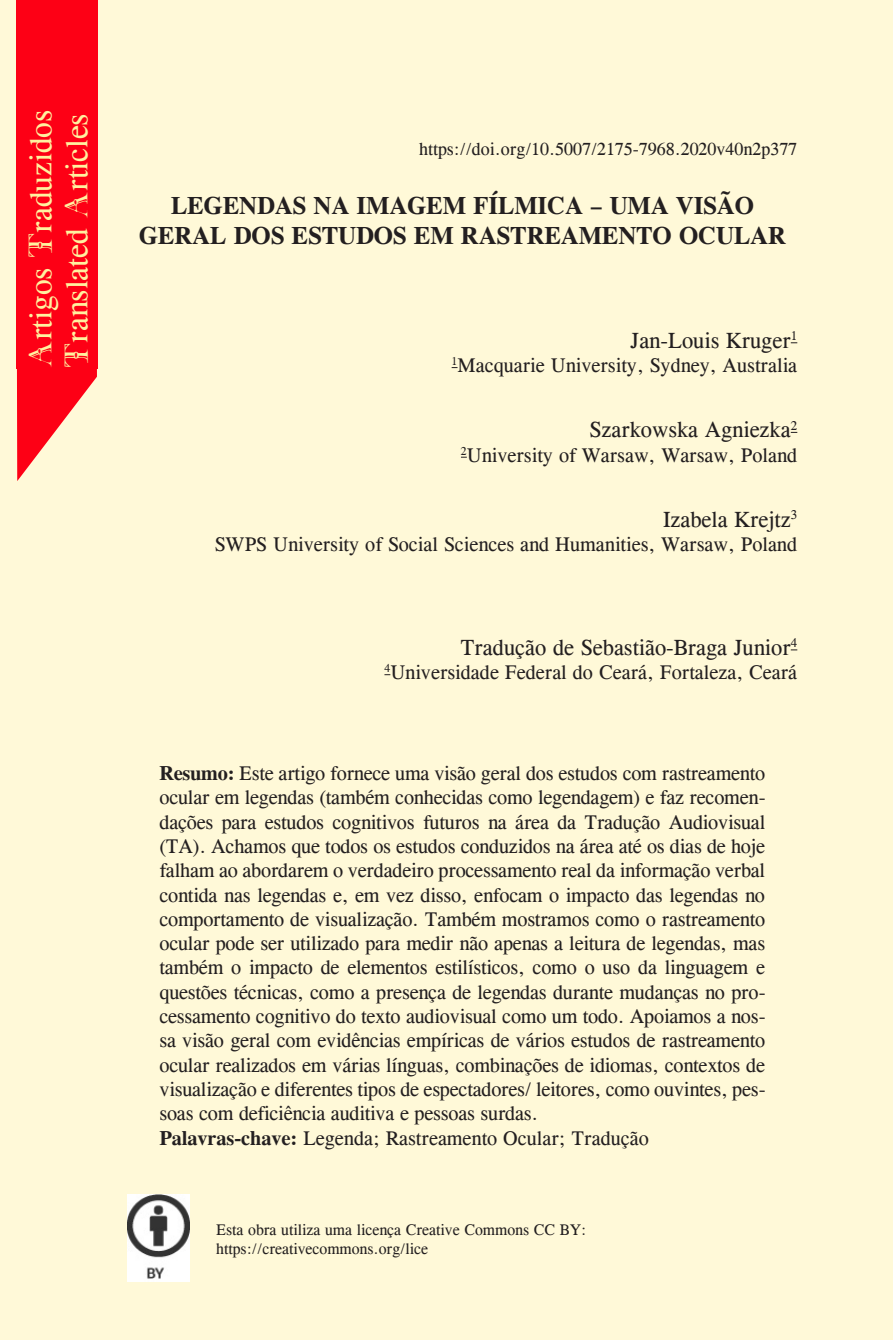
<style>
.page{position:relative;width:893px;height:1340px;background:#fff}
.page>*{position:absolute;margin:0;border:0;box-sizing:border-box;transform-origin:0 0}
.autor_local{font:31.5px "CG Times";color:#fff19f}
.tílulo_capítulo{font:700 24.75px/29.7px "CG Times";color:#231f20;text-align:center}
.autor{font:22.5px "CG Times";color:#231f20}
.resumo{font:20.25px/24.3px "CG Times";letter-spacing:-.01em;color:#231f20;text-align:justify}
.autor_local-2{font:20.25px "CG Times";color:#231f20}
.palavra-chave{font:20.25px "CG Times";color:#231f20}
.doi{font:18px "CG Times";color:#231f20}
.t1{font:15.75px/18.9px "CG Times";color:#231f20}
.s1{font-family:"Beffle";font-weight:500}
.s2{font-weight:700}
</style>
<div class="page">
<div style="left:0;top:0;width:893px;height:1339px;background:#fff9d8"></div>
<img style="left:128px;top:1194px;width:61px;height:87px">
<svg style="left:16px;top:0;width:81px;height:481px;background:#fd6f6c"></svg>
<div style="left:17px;top:0;width:81px;height:368px;background:#fd0015"></div>
<p class="autor_local" style="left:23px;top:368px;width:260px;rotate:-90deg"><span class="s1">A</span>rtigos <span class="s1">T</span>raduzidos</p>
<p class="autor_local" style="left:59px;top:368px;width:256px;rotate:-90deg"><span class="s1">T</span>ranslated <span class="s1">A</span>rticles</p>
<p class="doi" style="left:419px;top:138px;width:380px">https://doi.org/10.5007/2175-7968.2020v40n2p377</p>
<p class="tílulo_capítulo" style="left:139px;top:191px;width:649px">LEGENDAS NA IMAGEM FÍLMICA – UMA VISÃO<br>GERAL DOS ESTUDOS EM RASTREAMENTO OCULAR</p>
<p class="autor" style="left:631px;top:327px;width:168px">Jan-Louis Kruger<sup>1</sup></p>
<p class="autor_local-2" style="left:452px;top:353px;width:347px"><sup>1</sup>Macquarie University, Sydney, Australia</p>
<p class="autor" style="left:589px;top:416px;width:209px">Szarkowska Agniezka<sup>2</sup></p>
<p class="autor_local-2" style="left:461px;top:443px;width:338px"><sup>2</sup>University of Warsaw, Warsaw, Poland</p>
<p class="autor" style="left:663px;top:506px;width:136px">Izabela Krejtz<sup>3</sup></p>
<p class="autor_local-2" style="left:215px;top:532px;width:584px">SWPS University of Social Sciences and Humanities, Warsaw, Poland</p>
<p class="autor" style="left:460px;top:634px;width:338px">Tradução de Sebastião-Braga Junior<sup>4</sup></p>
<p class="autor_local-2" style="left:384px;top:660px;width:414px"><sup>4</sup>Universidade Federal do Ceará, Fortaleza, Ceará</p>
<p class="resumo" style="left:159px;top:761px;width:607px"><span class="s2">Resumo:</span> Este artigo fornece uma visão geral dos estudos com rastreamento ocular em legendas (também conhecidas como legendagem) e faz recomen&shy;dações para estudos cognitivos futuros na área da Tradução Audiovisual (TA). Achamos que todos os estudos conduzidos na área até os dias de hoje falham ao abordarem o verdadeiro processamento real da informação verbal contida nas legendas e, em vez disso, enfocam o impacto das legendas no comportamento de visualização. Também mostramos como o rastreamento ocular pode ser utilizado para medir não apenas a leitura de legendas, mas também o impacto de elementos estilísticos, como o uso da linguagem e questões técnicas, como a presença de legendas durante mudanças no pro&shy;cessamento cognitivo do texto audiovisual como um todo. Apoiamos a nos&shy;sa visão geral com evidências empíricas de vários estudos de rastreamento ocular realizados em várias línguas, combinações de idiomas, contextos de visualização e diferentes tipos de espectadores/ leitores, como ouvintes, pes&shy;soas com deficiência auditiva e pessoas surdas.</p>
<p class="palavra-chave" style="left:159px;top:1126px;width:491px"><span class="s2">Palavras-chave:</span> Legenda; Rastreamento Ocular; Tradução</p>
<p class="t1" style="left:216px;top:1220px;width:372px">Esta obra utiliza uma licença Creative Commons CC BY: https://creativecommons.org/lice</p>
</div>
